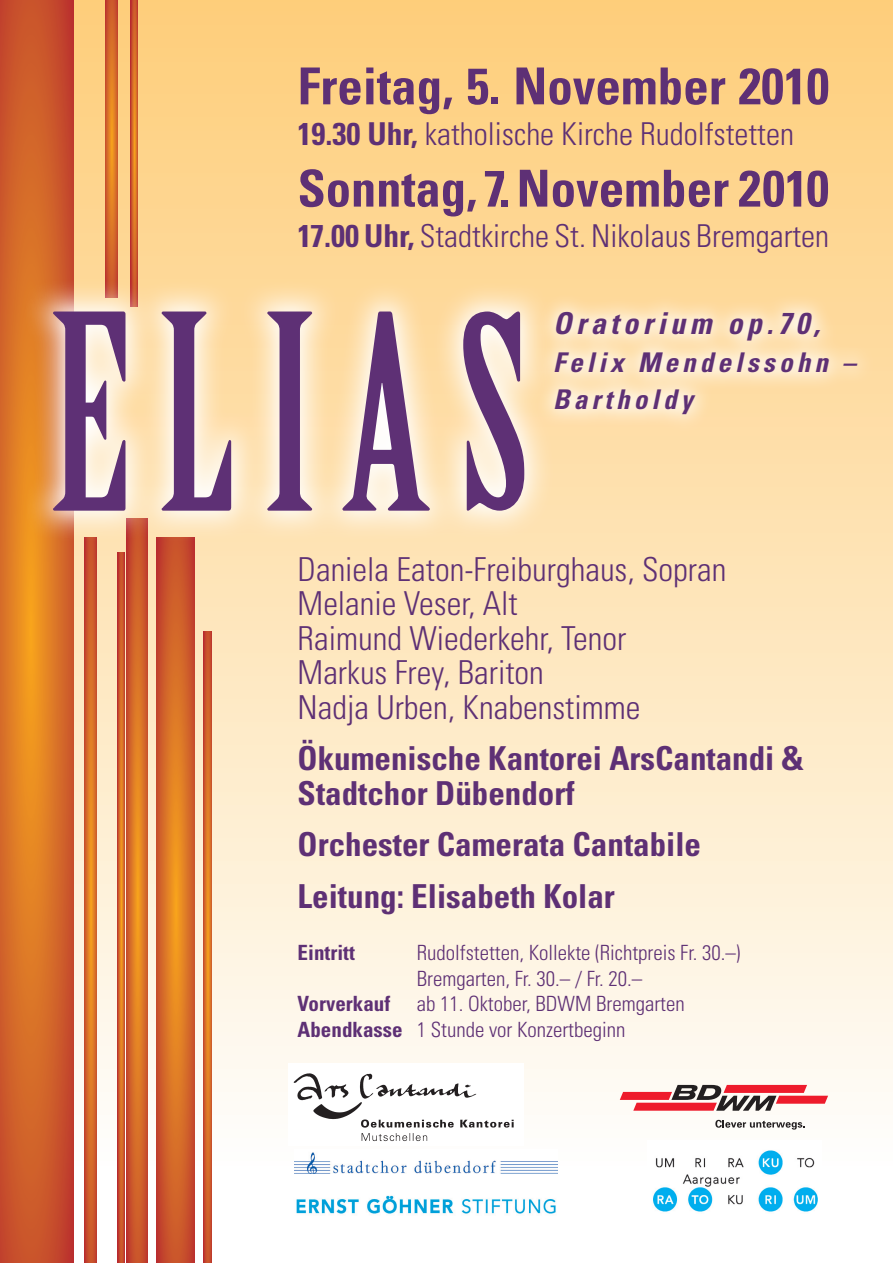
<style>
.page{position:relative;width:893px;height:1263px;background:#fff}
.page>*{position:absolute;margin:0;border:0;box-sizing:border-box;transform-origin:0 0}
.t1{font:265.5px "Birch Std";letter-spacing:.1em;color:#5e3075}
.t2{font:700 condensed 51px "Univers";color:#5e3075}
.t3{font:300 condensed 33px/34.5px "Univers";color:#5e3075}
.t4{font:700 condensed 33px/34.5px "Univers";color:#5e3075}
.t5{font:300 condensed 31.5px "Univers";color:#5e3075}
.t6{font:italic 700 condensed 30.15px "Univers";letter-spacing:.15em;color:#5e3075}
.t7{font:italic 700 condensed 27.15px/37.5px "Univers";letter-spacing:.15em;color:#5e3075}
.t8{font:300 condensed 21px "Univers";color:#5e3075}
.t9{font:700 condensed 21px "Univers";color:#5e3075}
.s1{font-weight:700}
</style>
<div class="page">
<div style="left:0;top:0;width:893px;height:1165px;background:linear-gradient(to bottom,#fecd79,#fefcf8)"></div>
<svg style="left:0;top:0;width:74px;height:1263px;background:#d46828"></svg>
<svg style="left:84px;top:542px;width:13px;height:721px;background:#d36529"></svg>
<svg style="left:105px;top:0;width:13px;height:279px;background:#d46828"></svg>
<svg style="left:156px;top:542px;width:39px;height:721px;background:#d36528"></svg>
<svg style="left:118px;top:553px;width:6px;height:710px;background:#d46728"></svg>
<svg style="left:131px;top:0;width:6px;height:279px;background:#d56a28"></svg>
<svg style="left:127px;top:542px;width:21px;height:721px;background:#d46728"></svg>
<svg style="left:203px;top:631px;width:9px;height:632px;background:#d26329"></svg>
<svg style="left:555px;top:293px;width:321px;height:141px;background:#fee3b6"></svg>
<svg style="left:23px;top:279px;width:532px;height:263px;background:#fbe1bc"></svg>
<div style="left:288px;top:1063px;width:235px;height:82px;background:#fff"></div>
<img style="left:293px;top:1073px;width:221px;height:69px">
<img style="left:296px;top:1195px;width:260px;height:19px">
<div style="left:647px;top:1140px;width:175px;height:80px;background:#fff"></div>
<img style="left:653px;top:1150px;width:165px;height:62px">
<img style="left:295px;top:1149px;width:263px;height:24px">
<svg style="left:620px;top:1085px;width:208px;height:26px"></svg>
<svg style="left:715px;top:1120px;width:90px;height:9px"></svg>
<p class="t2" style="left:298px;top:55px;width:533px">Freitag, 5. November 2010</p>
<p class="t5" style="left:298px;top:115px;width:498px"><span class="s1">19.30 Uhr,</span> katholische Kirche Rudolfstetten</p>
<p class="t2" style="left:298px;top:157px;width:533px">Sonntag, 7. November 2010</p>
<p class="t5" style="left:298px;top:217px;width:533px"><span class="s1">17.00 Uhr,</span> Stadtkirche St. Nikolaus Bremgarten</p>
<p class="t1" style="left:50px;top:265px;width:482px">ELIAS</p>
<p class="t6" style="left:553px;top:305px;width:269px">Oratorium op.70,</p>
<p class="t7" style="left:553px;top:343px;width:304px">Felix Mendelssohn –<br>Bartholdy</p>
<p class="t3" style="left:298px;top:551px;width:430px">Daniela Eaton-Freiburghaus, Sopran<br>Melanie Veser, Alt<br>Raimund Wiederkehr, Tenor<br>Markus Frey, Bariton<br>Nadja Urben, Knabenstimme</p>
<p class="t4" style="left:298px;top:741px;width:507px">Ökumenische Kantorei ArsCantandi &amp;<br>Stadtchor Dübendorf</p>
<p class="t4" style="left:298px;top:827px;width:405px">Orchester Camerata Cantabile</p>
<p class="t4" style="left:298px;top:878px;width:319px">Leitung: Elisabeth Kolar</p>
<p class="t9" style="left:298px;top:940px;width:59px">Eintritt</p>
<p class="t8" style="left:417px;top:940px;width:325px">Rudolfstetten, Kollekte (Richtpreis Fr. 30.–)</p>
<p class="t8" style="left:417px;top:966px;width:227px">Bremgarten, Fr. 30.– / Fr. 20.–</p>
<p class="t9" style="left:298px;top:991px;width:94px">Vorverkauf</p>
<p class="t8" style="left:417px;top:991px;width:269px">ab 11. Oktober, BDWM Bremgarten</p>
<p class="t8" style="left:298px;top:1017px;width:329px"><span class="s1">Abendkasse</span> 1 Stunde vor Konzertbeginn</p>
</div>
